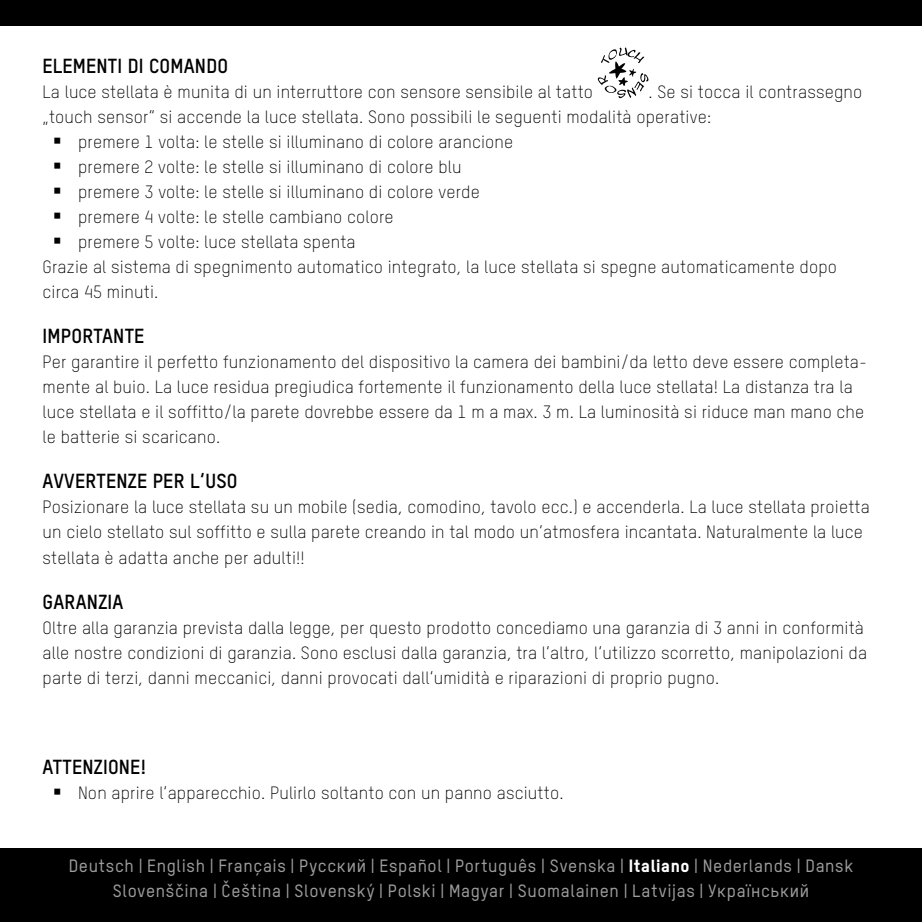
<style>
.page{position:relative;width:922px;height:922px;background:#fff}
.page>*{position:absolute;margin:0;border:0;box-sizing:border-box;transform-origin:0 0}
.t1{font:700 20px "TSTARPRO";letter-spacing:.01em;color:#000}
.t2{font:300 17.5px/25px "TSTARPRO";letter-spacing:.01em;color:#000}
.t3{font:500 17.5px/25px "TSTARPRO";letter-spacing:.04em;color:#9c9c9d;text-align:center}
.s1{font-weight:800;color:#fff}
</style>
<div class="page">
<div style="left:0;top:0;width:921px;height:26px;background:#000"></div>
<div style="left:0;top:848px;width:921px;height:73px;background:#000"></div>
<svg style="left:597px;top:47px;width:51px;height:51px"></svg>
<p class="t1" style="left:43px;top:52px;width:187px">ELEMENTI DI COMANDO</p>
<p class="t2" style="left:43px;top:79px;width:552px">La luce stellata è munita di un interruttore con sensore sensibile al tatto</p>
<p class="t2" style="left:648px;top:79px;width:215px">. Se si tocca il contrassegno</p>
<p class="t2" style="left:43px;top:104px;width:670px">„touch sensor“ si accende la luce stellata. Sono possibili le seguenti modalità operative:</p>
<p class="t2" style="left:78px;top:129px;width:436px">premere 1 volta: le stelle si illuminano di colore arancione</p>
<p class="t2" style="left:78px;top:154px;width:385px">premere 2 volte: le stelle si illuminano di colore blu</p>
<p class="t2" style="left:78px;top:179px;width:403px">premere 3 volte: le stelle si illuminano di colore verde</p>
<p class="t2" style="left:78px;top:204px;width:317px">premere 4 volte: le stelle cambiano colore</p>
<p class="t2" style="left:78px;top:229px;width:279px">premere 5 volte: luce stellata spenta</p>
<p class="t2" style="left:43px;top:254px;width:795px">Grazie al sistema di spegnimento automatico integrato, la luce stellata si spegne automaticamente dopo</p>
<p class="t2" style="left:43px;top:279px;width:117px">circa 45 minuti.</p>
<p class="t1" style="left:43px;top:322px;width:103px">IMPORTANTE</p>
<p class="t2" style="left:43px;top:349px;width:825px">Per garantire il perfetto funzionamento del dispositivo la camera dei bambini/da letto deve essere completa&shy;mente al buio. La luce residua pregiudica fortemente il funzionamento della luce stellata! La distanza tra la luce stellata e il soffitto/la parete dovrebbe essere da 1 m a max. 3 m. La luminosità si riduce man mano che le batterie si scaricano.</p>
<p class="t1" style="left:43px;top:467px;width:196px">AVVERTENZE PER L‘USO</p>
<p class="t2" style="left:43px;top:494px;width:828px">Posizionare la luce stellata su un mobile (sedia, comodino, tavolo ecc.) e accenderla. La luce stellata proietta un cielo stellato sul soffitto e sulla parete creando in tal modo un‘atmosfera incantata. Naturalmente la luce stellata è adatta anche per adulti!!</p>
<p class="t1" style="left:43px;top:587px;width:82px">GARANZIA</p>
<p class="t2" style="left:43px;top:614px;width:825px">Oltre alla garanzia prevista dalla legge, per questo prodotto concediamo una garanzia di 3 anni in conformità alle nostre condizioni di garanzia. Sono esclusi dalla garanzia, tra l‘altro, l‘utilizzo scorretto, manipolazioni da parte di terzi, danni meccanici, danni provocati dall‘umidità e riparazioni di proprio pugno.</p>
<p class="t1" style="left:43px;top:752px;width:105px">ATTENZIONE!</p>
<p class="t2" style="left:78px;top:779px;width:487px">Non aprire l‘apparecchio. Pulirlo soltanto con un panno asciutto.</p>
<p class="t3" style="left:69px;top:852px;width:785px">Deutsch | English | Français | Pусский | Español | Português | Svenska | <span class="s1">Italiano</span> | Nederlands | Dansk<br>Slovenščina | Čeština | Slovenský | Polski | Magyar | Suomalainen | Latvijas | Український</p>
</div>
